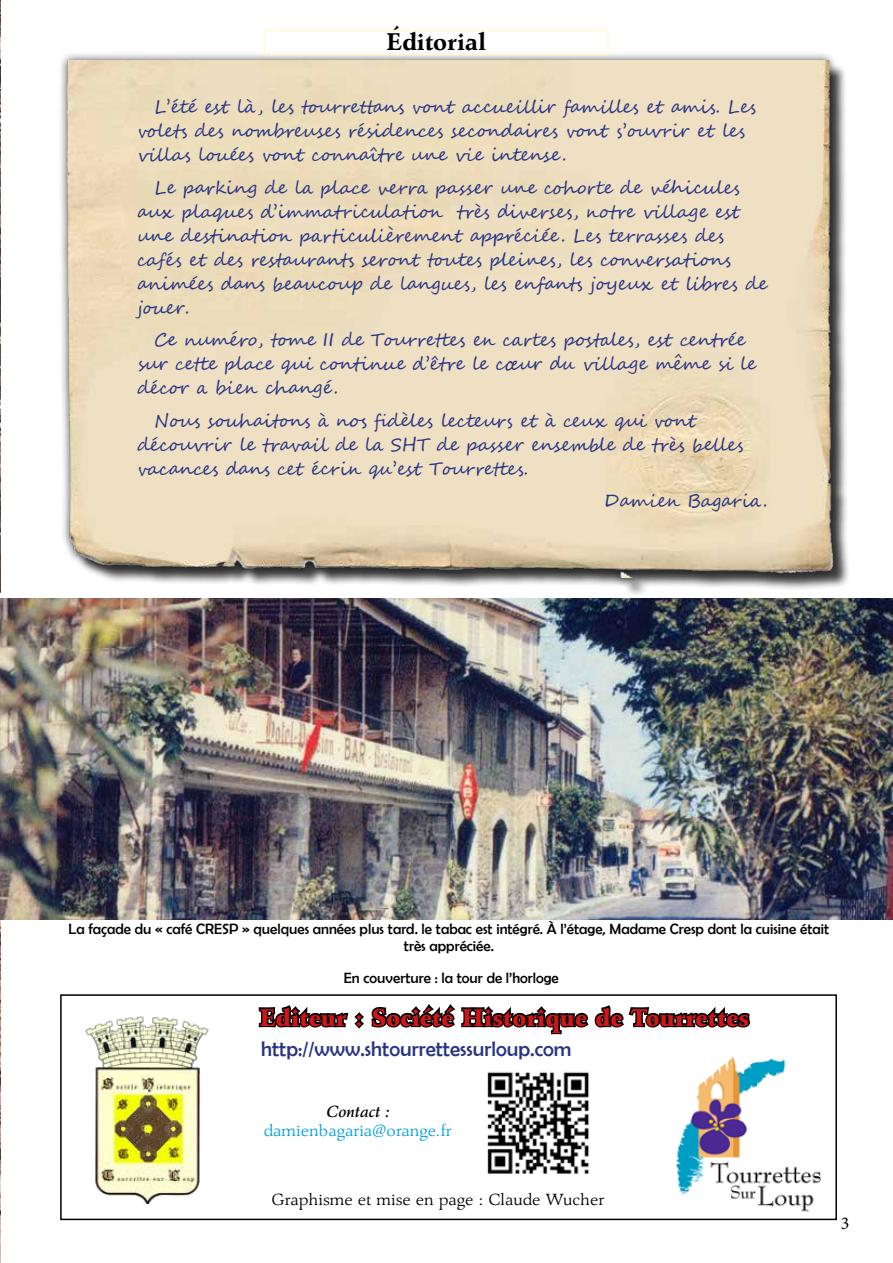
<style>
.page{position:relative;width:893px;height:1263px;background:#fff}
.page>*{position:absolute;margin:0;border:0;box-sizing:border-box;transform-origin:0 0}
.t1{font:900 27px "Agfa Wile Roman Std";color:#cd171a}
.t2{font:700 27px "Agfa Wile Roman Std";color:#000}
.t3{font:21px "Berlin Sans FB";color:#283583}
.t4{font:18px/24px "Segoe Script";color:#283583}
.t5{font:18px "Agfa Wile Roman Std";color:#000}
.t6{font:18px "Agfa Wile Roman Std";color:#009fe3}
.t7{font:italic 500 18px "Agfa Wile Roman Std";color:#000}
.t8{font:18px "Minion Pro";color:#000}
.t9{font:15px/16.5px "Berlin Sans FB";color:#000;text-align:center}
</style>
<div class="page">
<div style="left:60px;top:994px;width:777px;height:226px;border:2px solid #000"></div>
<div style="left:70px;top:63px;width:781px;height:534px;background:#000;opacity:.75"></div>
<div style="left:58px;top:51px;width:783px;height:537px;background:#000;opacity:.75"></div>
<img style="left:58px;top:61px;width:778px;height:517px">
<div style="left:264px;top:30px;width:345px;height:25px;border:2px solid #fffad2"></div>
<img style="left:85px;top:1016px;width:124px;height:187px">
<img style="left:487px;top:1072px;width:103px;height:102px">
<svg style="left:258px;top:1004px;width:492px;height:31px"></svg>
<img style="left:675px;top:1056px;width:147px;height:156px">
<img style="left:0;top:919px;width:1px;height:344px">
<img style="left:0;top:0;width:1px;height:594px">
<img style="left:0;top:598px;width:893px;height:321px">
<h1 class="t2" style="left:386px;top:25px;width:101px">Éditorial</h1>
<p class="t4" style="left:137px;top:95px;width:621px;text-indent:17px">L’été est là, les tourrettans vont accueillir familles et amis. Les volets des nombreuses résidences secondaires vont s’ouvrir et les villas louées vont connaître une vie intense.</p>
<p class="t4" style="left:137px;top:176px;width:632px;text-indent:17px">Le parking de la place verra passer une cohorte de véhicules aux plaques d’immatriculation très diverses, notre village est une destination particulièrement appréciée. Les terrasses des cafés et des restaurants seront toutes pleines, les conversations animées dans beaucoup de langues, les enfants joyeux et libres de jouer.</p>
<p class="t4" style="left:137px;top:328px;width:621px;text-indent:17px">Ce numéro, tome II de Tourrettes en cartes postales, est centrée sur cette place qui continue d’être le cœur du village même si le décor a bien changé.</p>
<p class="t4" style="left:137px;top:409px;width:608px;text-indent:17px">Nous souhaitons à nos fidèles lecteurs et à ceux qui vont découvrir le travail de la SHT de passer ensemble de très belles vacances dans cet écrin qu’est Tourrettes.</p>
<p class="t4" style="left:604px;top:489px;width:165px">Damien Bagaria.</p>
<p class="t9" style="left:69px;top:921px;width:762px">La façade du « café CRESP » quelques années plus tard. le tabac est intégré. À l’étage, Madame Cresp dont la cuisine était très appréciée.</p>
<p class="t9" style="left:344px;top:970px;width:216px">En couverture : la tour de l’horloge</p>
<h1 class="t1" style="left:259px;top:1001px;width:491px">Editeur : Société Historique de Tourrettes</h1>
<p class="t3" style="left:261px;top:1037px;width:312px">http://www.shtourrettessurloup.com</p>
<p class="t7" style="left:326px;top:1101px;width:65px">Contact :</p>
<p class="t6" style="left:264px;top:1121px;width:189px">damienbagaria@orange.fr</p>
<p class="t5" style="left:271px;top:1189px;width:335px">Graphisme et mise en page : Claude Wucher</p>
<p class="t8" style="left:841px;top:1211px;width:10px">3</p>
</div>
